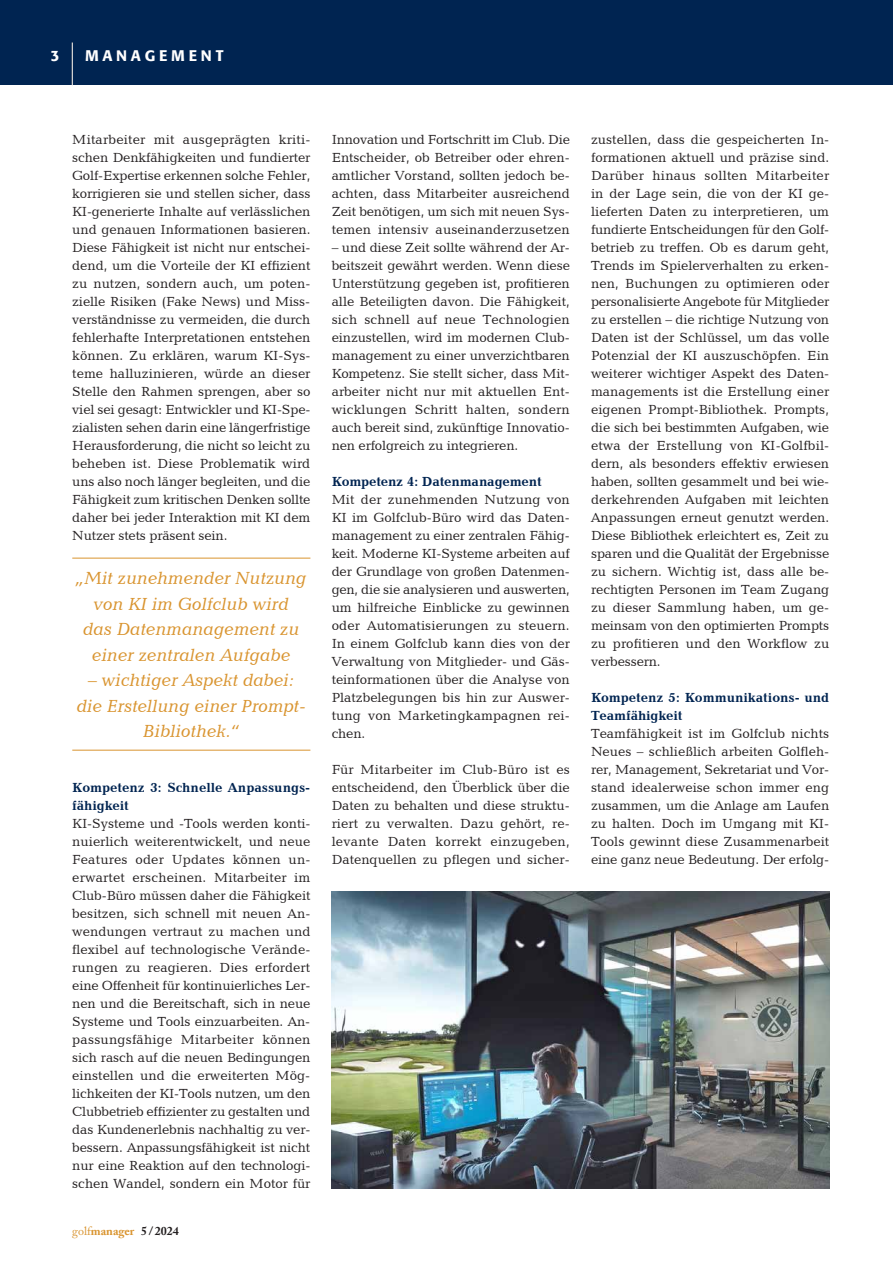
<style>
.page{position:relative;width:893px;height:1263px;background:#fff}
.page>*{position:absolute;margin:0;border:0;box-sizing:border-box;transform-origin:0 0}
.t1{font:italic 18px/25.5px "Candida BT";color:#d9942f;text-align:center}
.t2{font:500 15px "Formata BQ";letter-spacing:.25em;color:#fff}
.t3{font:13.5px/18px "Candida BT";letter-spacing:-.005em;color:#231f20;text-align:justify}
.t4{font:700 13.5px/18px "Candida BT";letter-spacing:-.005em;color:#002451}
.t5{font:700 12px "Adobe Caslon Pro";color:#d9942f}
.s1{font-weight:400}
.s2{color:#231f20}
</style>
<div class="page">
<div style="left:0;top:0;width:893px;height:85px;background:#002451"></div>
<hr style="left:72px;top:43px;width:1px;height:42px;background:#fff">
<img style="left:332px;top:891px;width:497px;height:297px">
<hr style="left:72px;top:558px;width:238px;height:1px;background:#d9942f">
<hr style="left:72px;top:750px;width:238px;height:1px;background:#d9942f">
<p class="t2" style="left:51px;top:46px;width:10px">3</p>
<p class="t2" style="left:85px;top:46px;width:140px">MANAGEMENT</p>
<p class="t3" style="left:72px;top:130px;width:240px">Mitarbeiter mit ausgeprägten kriti&shy;schen Denkfähigkeiten und fundierter Golf-Expertise erkennen solche Fehler, korrigieren sie und stellen sicher, dass KI-generierte Inhalte auf verlässlichen und genauen Informationen basieren.<br>Diese Fähigkeit ist nicht nur entschei&shy;dend, um die Vorteile der KI effizient zu nutzen, sondern auch, um poten&shy;zielle Risiken (Fake News) und Miss&shy;verständnisse zu vermeiden, die durch fehlerhafte Interpretationen entstehen können. Zu erklären, warum KI-Sys&shy;teme halluzinieren, würde an dieser Stelle den Rahmen sprengen, aber so viel sei gesagt: Entwickler und KI-Spe&shy;zialisten sehen darin eine längerfristige Herausforderung, die nicht so leicht zu beheben ist. Diese Problematik wird uns also noch länger begleiten, und die Fähigkeit zum kritischen Denken sollte daher bei jeder Interaktion mit KI dem Nutzer stets präsent sein.</p>
<h1 class="t1" style="left:76px;top:565px;width:232px">„Mit zunehmender Nutzung von KI im Golfclub wird<br>das Datenmanagement zu einer zentralen Aufgabe</h1>
<h1 class="t1" style="left:77px;top:667px;width:231px">– wichtiger Aspekt dabei: die Erstellung einer Prompt-<br>Bibliothek.“</h1>
<p class="t4" style="left:72px;top:778px;width:239px">Kompetenz 3: Schnelle Anpassungs&shy;fähigkeit</p>
<p class="t3" style="left:72px;top:814px;width:240px">KI-Systeme und -Tools werden konti&shy;nuierlich weiterentwickelt, und neue Features oder Updates können un&shy;erwartet erscheinen. Mitarbeiter im Club-Büro müssen daher die Fähigkeit besitzen, sich schnell mit neuen An&shy;wendungen vertraut zu machen und flexibel auf technologische Verände&shy;rungen zu reagieren. Dies erfordert eine Offenheit für kontinuierliches Ler&shy;nen und die Bereitschaft, sich in neue Systeme und Tools einzuarbeiten. An&shy;passungsfähige Mitarbeiter können sich rasch auf die neuen Bedingungen einstellen und die erweiterten Mög&shy;lichkeiten der KI-Tools nutzen, um den Clubbetrieb effizienter zu gestalten und das Kundenerlebnis nachhaltig zu ver&shy;bessern. Anpassungsfähigkeit ist nicht nur eine Reaktion auf den technologi&shy;schen Wandel, sondern ein Motor für</p>
<p class="t5" style="left:72px;top:1224px;width:108px"><span class="s1">golf</span>manager <span class="s2">5/2024</span></p>
<p class="t3" style="left:332px;top:130px;width:240px">Innovation und Fortschritt im Club. Die Entscheider, ob Betreiber oder ehren&shy;amtlicher Vorstand, sollten jedoch be&shy;achten, dass Mitarbeiter ausreichend Zeit benötigen, um sich mit neuen Sys&shy;temen intensiv auseinanderzusetzen</p>
<p class="t3" style="left:332px;top:238px;width:240px">– und diese Zeit sollte während der Ar&shy;beitszeit gewährt werden. Wenn diese Unterstützung gegeben ist, profitieren alle Beteiligten davon. Die Fähigkeit, sich schnell auf neue Technologien einzustellen, wird im modernen Club&shy;management zu einer unverzichtbaren Kompetenz. Sie stellt sicher, dass Mit&shy;arbeiter nicht nur mit aktuellen Ent&shy;wicklungen Schritt halten, sondern auch bereit sind, zukünftige Innovatio&shy;nen erfolgreich zu integrieren.</p>
<p class="t4" style="left:332px;top:472px;width:211px">Kompetenz 4: Datenmanagement</p>
<p class="t3" style="left:332px;top:490px;width:240px">Mit der zunehmenden Nutzung von KI im Golfclub-Büro wird das Daten&shy;management zu einer zentralen Fähig&shy;keit. Moderne KI-Systeme arbeiten auf der Grundlage von großen Datenmen&shy;gen, die sie analysieren und auswerten, um hilfreiche Einblicke zu gewinnen oder Automatisierungen zu steuern.<br>In einem Golfclub kann dies von der Verwaltung von Mitglieder- und Gäs&shy;teinformationen über die Analyse von Platzbelegungen bis hin zur Auswer&shy;tung von Marketingkampagnen rei&shy;chen.</p>
<p class="t3" style="left:332px;top:760px;width:240px">Für Mitarbeiter im Club-Büro ist es entscheidend, den Überblick über die Daten zu behalten und diese struktu&shy;riert zu verwalten. Dazu gehört, re&shy;levante Daten korrekt einzugeben, Datenquellen zu pflegen und sicher-</p>
<p class="t3" style="left:591px;top:130px;width:240px">zustellen, dass die gespeicherten In&shy;formationen aktuell und präzise sind.<br>Darüber hinaus sollten Mitarbeiter in der Lage sein, die von der KI ge&shy;lieferten Daten zu interpretieren, um fundierte Entscheidungen für den Golf&shy;betrieb zu treffen. Ob es darum geht, Trends im Spielerverhalten zu erken&shy;nen, Buchungen zu optimieren oder personalisierte Angebote für Mitglieder zu erstellen – die richtige Nutzung von Daten ist der Schlüssel, um das volle Potenzial der KI auszuschöpfen. Ein weiterer wichtiger Aspekt des Daten&shy;managements ist die Erstellung einer eigenen Prompt-Bibliothek. Prompts, die sich bei bestimmten Aufgaben, wie etwa der Erstellung von KI-Golfbil&shy;dern, als besonders effektiv erwiesen haben, sollten gesammelt und bei wie&shy;derkehrenden Aufgaben mit leichten Anpassungen erneut genutzt werden.<br>Diese Bibliothek erleichtert es, Zeit zu sparen und die Qualität der Ergebnisse zu sichern. Wichtig ist, dass alle be&shy;rechtigten Personen im Team Zugang zu dieser Sammlung haben, um ge&shy;meinsam von den optimierten Prompts zu profitieren und den Workflow zu verbessern.</p>
<p class="t4" style="left:591px;top:688px;width:240px">Kompetenz 5: Kommunikations- und<br>Teamfähigkeit</p>
<p class="t3" style="left:591px;top:724px;width:240px">Teamfähigkeit ist im Golfclub nichts Neues – schließlich arbeiten Golfleh&shy;rer, Management, Sekretariat und Vor&shy;stand idealerweise schon immer eng zusammen, um die Anlage am Laufen zu halten. Doch im Umgang mit KI-Tools gewinnt diese Zusammenarbeit eine ganz neue Bedeutung. Der erfolg-</p>
</div>
